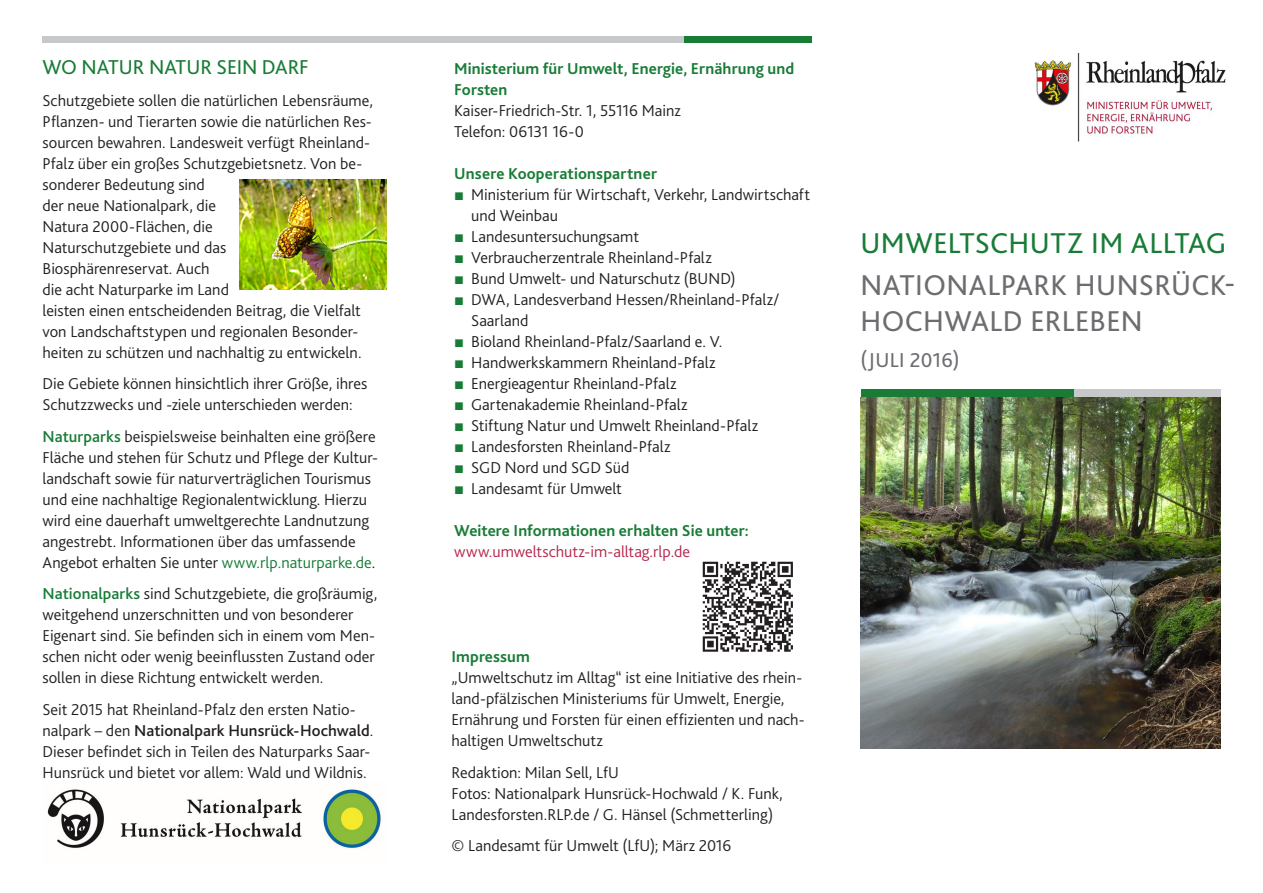
<style>
.page{position:relative;width:1263px;height:893px;background:#fff}
.page>*{position:absolute;margin:0;border:0;box-sizing:border-box;transform-origin:0 0}
.Titel{font:30px/36px "Bliss 2";letter-spacing:.01em;color:#6c6d70}
.Titel-2{font:30px "Bliss 2";letter-spacing:.01em;color:#187c36}
.Überschrift_1{font:21px "Bliss 2";color:#187c36}
.Titel-3{font:21px "Bliss 2";letter-spacing:.01em;color:#6c6d70}
.Fließtext{font:300 16.5px/21px "Bliss 2";color:#231f20}
.Fließtext-2{font:700 16.5px/21px "Bliss 2";letter-spacing:.005em;color:#187c36}
.s1{font-weight:500;color:#187c36}
.s2{color:#187c36}
.s3{font-weight:500}
.s4{font-weight:700;color:#187c36}
.s5{font-family:"Arial";font-weight:400;color:#187c36}
.s6{font-weight:300;color:#b6274b}
</style>
<div class="page">
<div style="left:43px;top:36px;width:643px;height:7px;background:#c7c8ca"></div>
<div style="left:684px;top:36px;width:127px;height:7px;background:#187c36"></div>
<img style="left:702px;top:561px;width:91px;height:91px">
<div style="left:861px;top:389px;width:213px;height:9px;background:#187c36"></div>
<img style="left:1034px;top:52px;width:192px;height:90px">
<div style="left:1074px;top:389px;width:146px;height:9px;background:#c7c8ca"></div>
<img style="left:861px;top:398px;width:359px;height:351px">
<img style="left:240px;top:179px;width:147px;height:111px">
<img style="left:47px;top:789px;width:334px;height:59px">
<p class="Überschrift_1" style="left:43px;top:54px;width:268px">WO NATUR NATUR SEIN DARF</p>
<p class="Fließtext" style="left:43px;top:89px;width:332px">Schutzgebiete sollen die natürlichen Lebensräume, Pflanzen- und Tierarten sowie die natürlichen Res&shy;sourcen bewahren. Landesweit verfügt Rheinland-Pfalz über ein großes Schutzgebietsnetz. Von be&shy;sonderer Bedeutung sind<br>der neue Nationalpark, die<br>Natura 2000-Flächen, die<br>Naturschutzgebiete und das<br>Biosphärenreservat. Auch<br>die acht Naturparke im Land<br>leisten einen entscheidenden Beitrag, die Vielfalt von Landschaftstypen und regionalen Besonder&shy;heiten zu schützen und nachhaltig zu entwickeln.</p>
<p class="Fließtext" style="left:43px;top:373px;width:326px">Die Gebiete können hinsichtlich ihrer Größe, ihres<br>Schutzzwecks und -ziele unterschieden werden:</p>
<p class="Fließtext" style="left:43px;top:425px;width:337px"><span class="s1">Naturparks</span> beispielsweise beinhalten eine größere Fläche und stehen für Schutz und Pflege der Kultur&shy;landschaft sowie für naturverträglichen Tourismus und eine nachhaltige Regionalentwicklung. Hierzu wird eine dauerhaft umweltgerechte Landnutzung angestrebt. Informationen über das umfassende Angebot erhalten Sie unter <span class="s2">www.rlp.naturparke.de</span>.</p>
<p class="Fließtext" style="left:43px;top:583px;width:336px"><span class="s1">Nationalparks</span> sind Schutzgebiete, die großräumig, weitgehend unzerschnitten und von besonderer Eigenart sind. Sie befinden sich in einem vom Men&shy;schen nicht oder wenig beeinflussten Zustand oder sollen in diese Richtung entwickelt werden.</p>
<p class="Fließtext" style="left:43px;top:698px;width:332px">Seit 2015 hat Rheinland-Pfalz den ersten Natio&shy;nalpark – den <span class="s3">Nationalpark Hunsrück-Hochwald</span>.<br>Dieser befindet sich in Teilen des Naturparks Saar-Hunsrück und bietet vor allem: Wald und Wildnis.</p>
<p class="Fließtext" style="left:454px;top:58px;width:342px"><span class="s4">Ministerium für Umwelt, Energie, Ernährung und<br>Forsten<br></span>Kaiser-Friedrich-Str. 1, 55116 Mainz<br>Telefon: 06131 16-0</p>
<p class="Fließtext-2" style="left:454px;top:163px;width:204px">Unsere Kooperationspartner</p>
<p class="Fließtext" style="left:471px;top:184px;width:340px;text-indent:-17px"><span class="s5">■</span> Ministerium für Wirtschaft, Verkehr, Landwirtschaft und Weinbau</p>
<p class="Fließtext" style="left:454px;top:226px;width:186px"><span class="s5">■</span> Landesuntersuchungsamt</p>
<p class="Fließtext" style="left:454px;top:247px;width:259px"><span class="s5">■</span> Verbraucherzentrale Rheinland-Pfalz</p>
<p class="Fließtext" style="left:454px;top:268px;width:283px"><span class="s5">■</span> Bund Umwelt- und Naturschutz (BUND)</p>
<p class="Fließtext" style="left:471px;top:289px;width:310px;text-indent:-17px"><span class="s5">■</span> DWA, Landesverband Hessen/Rheinland-Pfalz/<br>Saarland</p>
<p class="Fließtext" style="left:454px;top:331px;width:270px"><span class="s5">■</span> Bioland Rheinland-Pfalz/Saarland e. V.</p>
<p class="Fließtext" style="left:454px;top:352px;width:263px"><span class="s5">■</span> Handwerkskammern Rheinland-Pfalz</p>
<p class="Fließtext" style="left:454px;top:373px;width:224px"><span class="s5">■</span> Energieagentur Rheinland-Pfalz</p>
<p class="Fließtext" style="left:454px;top:394px;width:235px"><span class="s5">■</span> Gartenakademie Rheinland-Pfalz</p>
<p class="Fließtext" style="left:454px;top:415px;width:305px"><span class="s5">■</span> Stiftung Natur und Umwelt Rheinland-Pfalz</p>
<p class="Fließtext" style="left:454px;top:436px;width:218px"><span class="s5">■</span> Landesforsten Rheinland-Pfalz</p>
<p class="Fließtext" style="left:454px;top:457px;width:177px"><span class="s5">■</span> SGD Nord und SGD Süd</p>
<p class="Fließtext" style="left:454px;top:478px;width:169px"><span class="s5">■</span> Landesamt für Umwelt</p>
<p class="Fließtext-2" style="left:454px;top:520px;width:296px">Weitere Informationen erhalten Sie unter: <span class="s6">www.umweltschutz-im-alltag.rlp.de</span></p>
<p class="Fließtext" style="left:451px;top:646px;width:355px"><span class="s4">Impressum<br></span>„Umweltschutz im Alltag“ ist eine Initiative des rhein&shy;land-pfälzischen Ministeriums für Umwelt, Energie, Ernährung und Forsten für einen effizienten und nach&shy;haltigen Umweltschutz</p>
<p class="Fließtext" style="left:451px;top:761px;width:333px">Redaktion: Milan Sell, LfU<br>Fotos: Nationalpark Hunsrück-Hochwald / K. Funk,<br>Landesforsten.RLP.de / G. Hänsel (Schmetterling)</p>
<p class="Fließtext" style="left:451px;top:835px;width:281px">© Landesamt für Umwelt (LfU); März 2016</p>
<p class="Titel-2" style="left:860px;top:224px;width:367px">UMWELTSCHUTZ IM ALLTAG</p>
<p class="Titel" style="left:860px;top:266px;width:376px">NATIONALPARK HUNSRÜCK-<br>HOCHWALD ERLEBEN</p>
<p class="Titel-3" style="left:860px;top:347px;width:101px">(JULI 2016)</p>
</div>
